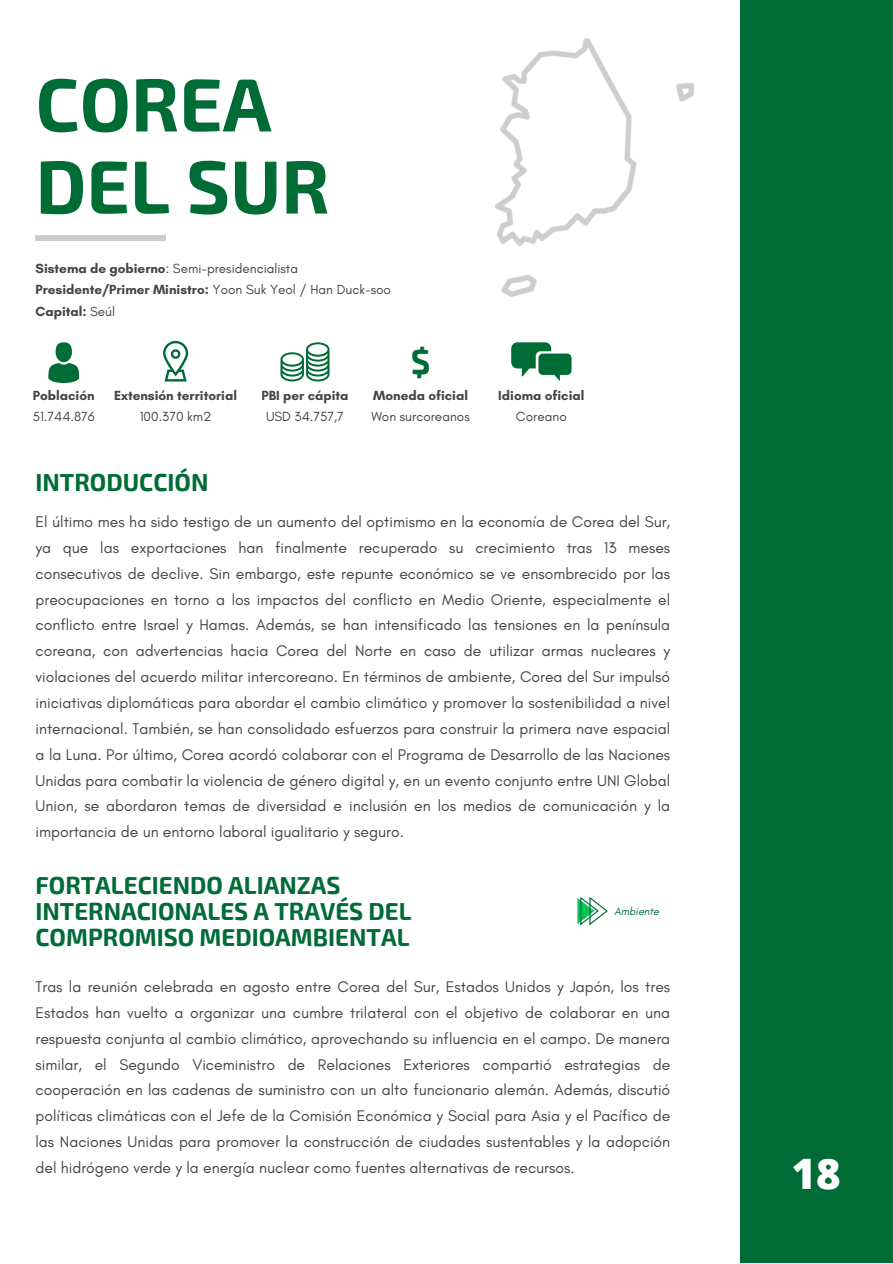
<style>
.page{position:relative;width:893px;height:1264px;background:#fff}
.page>*{position:absolute;margin:0;border:0;box-sizing:border-box;transform-origin:0 0}
.t1{font:700 75.15px "Exo 2";color:#006c35}
.t2{font:800 42px "Open Sans";color:#fefefe}
.t3{font:700 33.9px "Exo 2";color:#006c35}
.t4{font:700 24.15px/25.8px "Exo 2";color:#006c35}
.t5{font:15.75px/25.8px "Glacial Indifference";color:#444440;text-align:justify}
.t6{font:700 13.5px "Glacial Indifference";color:#444440}
.t7{font:13.5px "Glacial Indifference";color:#444440}
.t8{font:italic 10.95px "Glacial Indifference";color:#006c35}
.s1{font-weight:700}
.s2{font-weight:400}
</style>
<div class="page">
<div style="left:739px;top:0;width:153px;height:1262px;background:#006c35"></div>
<div style="left:35px;top:235px;width:131px;height:6px;background:#ccc"></div>
<div style="left:56px;top:342px;width:16px;height:20px;background:#006c35;border-radius:50%"></div>
<svg style="left:48px;top:363px;width:31px;height:20px"></svg>
<svg style="left:163px;top:341px;width:25px;height:40px"></svg>
<svg style="left:280px;top:342px;width:49px;height:39px"></svg>
<svg style="left:521px;top:373px;width:50px;height:7px"></svg>
<img style="left:494px;top:0;width:246px;height:373px">
<svg style="left:577px;top:897px;width:30px;height:27px"></svg>
<p class="t1" style="left:35px;top:56px;width:237px">COREA</p>
<p class="t1" style="left:35px;top:138px;width:295px">DEL SUR</p>
<p class="t7" style="left:35px;top:260px;width:264px"><span class="s1">Sistema de gobierno</span>: Semi-presidencialista</p>
<p class="t6" style="left:35px;top:281px;width:357px">Presidente/Primer Ministro: <span class="s2">Yoon Suk Yeol / Han Duck-soo</span></p>
<p class="t6" style="left:35px;top:303px;width:81px">Capital: <span class="s2">Seúl</span></p>
<p class="t3" style="left:411px;top:340px;width:21px">$</p>
<p class="t6" style="left:33px;top:387px;width:63px">Población</p>
<p class="t7" style="left:33px;top:408px;width:64px">51.744.876</p>
<p class="t6" style="left:114px;top:387px;width:124px">Extensión territorial</p>
<p class="t7" style="left:140px;top:408px;width:73px">100.370 km2</p>
<p class="t4" style="left:35px;top:467px;width:174px">INTRODUCCIÓN</p>
<p class="t6" style="left:261px;top:387px;width:89px">PBI per cápita</p>
<p class="t7" style="left:266px;top:408px;width:79px">USD 34.757,7</p>
<p class="t6" style="left:373px;top:387px;width:96px">Moneda oficial</p>
<p class="t7" style="left:371px;top:408px;width:100px">Won surcoreanos</p>
<p class="t6" style="left:498px;top:387px;width:88px">Idioma oficial</p>
<p class="t7" style="left:516px;top:408px;width:52px">Coreano</p>
<p class="t5" style="left:35px;top:508px;width:636px">El último mes ha sido testigo de un aumento del optimismo en la economía de Corea del Sur, ya que las exportaciones han finalmente recuperado su crecimiento tras 13 meses consecutivos de declive. Sin embargo, este repunte económico se ve ensombrecido por las preocupaciones en torno a los impactos del conflicto en Medio Oriente, especialmente el conflicto entre Israel y Hamas. Además, se han intensificado las tensiones en la península coreana, con advertencias hacia Corea del Norte en caso de utilizar armas nucleares y violaciones del acuerdo militar intercoreano. En términos de ambiente, Corea del Sur impulsó iniciativas diplomáticas para abordar el cambio climático y promover la sostenibilidad a nivel internacional. También, se han consolidado esfuerzos para construir la primera nave espacial a la Luna. Por último, Corea acordó colaborar con el Programa de Desarrollo de las Naciones Unidas para combatir la violencia de género digital y, en un evento conjunto entre UNI Global Union, se abordaron temas de diversidad e inclusión en los medios de comunicación y la importancia de un entorno laboral igualitario y seguro.</p>
<p class="t4" style="left:35px;top:871px;width:377px">FORTALECIENDO ALIANZAS<br>INTERNACIONALES A TRAVÉS DEL<br>COMPROMISO MEDIOAMBIENTAL</p>
<p class="t5" style="left:35px;top:973px;width:636px">Tras la reunión celebrada en agosto entre Corea del Sur, Estados Unidos y Japón, los tres Estados han vuelto a organizar una cumbre trilateral con el objetivo de colaborar en una respuesta conjunta al cambio climático, aprovechando su influencia en el campo. De manera similar, el Segundo Viceministro de Relaciones Exteriores compartió estrategias de cooperación en las cadenas de suministro con un alto funcionario alemán. Además, discutió políticas climáticas con el Jefe de la Comisión Económica y Social para Asia y el Pacífico de las Naciones Unidas para promover la construcción de ciudades sustentables y la adopción del hidrógeno verde y la energía nuclear como fuentes alternativas de recursos.</p>
<p class="t8" style="left:614px;top:904px;width:46px">Ambiente</p>
<p class="t2" style="left:791px;top:1143px;width:51px">18</p>
</div>
